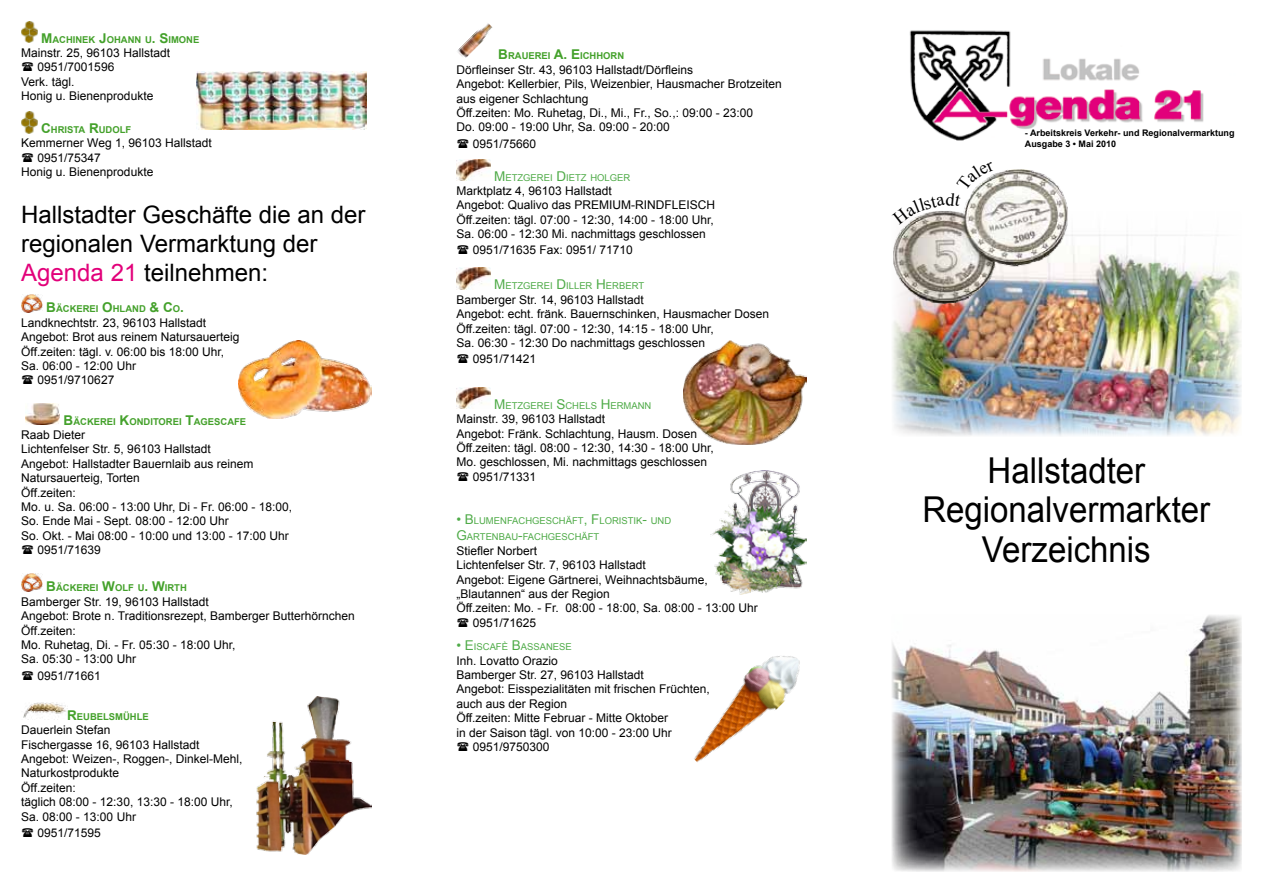
<style>
.page{position:relative;width:1263px;height:893px;background:#fff}
.page>*{position:absolute;margin:0;border:0;box-sizing:border-box;transform-origin:0 0}
.t1{font:35.7px/39.6px "Arial";color:#000;text-align:center;scale:.93 1}
.t2{font:24px/28.8px "Arial";color:#000}
.t3{font:12px/14.4px "Arial";color:#000}
.t4{font:9.45px/16.2px "Arial";color:#4fab48}
.t5{font:700 9.45px "Arial";color:#44a12b}
.t6{font:700 9px/10.8px "Arial";color:#000}
.s1{font-size:13.5px}
.s2{color:#e2007a}
</style>
<div class="page">
<img style="left:457px;top:23px;width:36px;height:35px">
<img style="left:456px;top:159px;width:34px;height:22px">
<img style="left:456px;top:268px;width:34px;height:21px">
<img style="left:456px;top:387px;width:34px;height:22px">
<img style="left:892px;top:234px;width:350px;height:202px">
<img style="left:892px;top:615px;width:350px;height:257px">
<img style="left:21px;top:21px;width:16px;height:22px">
<img style="left:21px;top:112px;width:16px;height:21px">
<img style="left:21px;top:294px;width:22px;height:18px">
<img style="left:25px;top:403px;width:35px;height:22px">
<img style="left:21px;top:573px;width:22px;height:18px">
<img style="left:23px;top:702px;width:43px;height:18px">
<img style="left:909px;top:30px;width:295px;height:111px">
<img style="left:893px;top:169px;width:175px;height:135px">
<img style="left:196px;top:72px;width:170px;height:58px">
<img style="left:694px;top:656px;width:106px;height:107px">
<img style="left:238px;top:340px;width:133px;height:79px">
<img style="left:256px;top:696px;width:115px;height:159px">
<img style="left:683px;top:340px;width:123px;height:105px">
<img style="left:710px;top:471px;width:96px;height:123px">
<svg style="left:893px;top:169px;width:102px;height:56px"></svg>
<p class="t5" style="left:41px;top:33px;width:160px"><span class="s1">M</span>ACHINEK <span class="s1">J</span>OHANN U<span class="s1">. S</span>IMONE</p>
<p class="t3" style="left:21px;top:46px;width:150px">Mainstr. 25, 96103 Hallstadt</p>
<p class="t3" style="left:38px;top:60px;width:78px">0951/7001596</p>
<p class="t3" style="left:21px;top:74px;width:55px">Verk. tägl.</p>
<p class="t3" style="left:21px;top:89px;width:134px">Honig u. Bienenprodukte</p>
<p class="t5" style="left:41px;top:123px;width:92px"><span class="s1">C</span>HRISTA <span class="s1">R</span>UDOLF</p>
<p class="t3" style="left:21px;top:136px;width:192px">Kemmerner Weg 1, 96103 Hallstadt</p>
<p class="t3" style="left:38px;top:151px;width:65px">0951/75347</p>
<p class="t3" style="left:21px;top:165px;width:134px">Honig u. Bienenprodukte</p>
<h2 class="t2" style="left:21px;top:201px;width:346px">Hallstadter Geschäfte die an der regionalen Vermarktung der<br><span class="s2">Agenda 21</span> teilnehmen:</h2>
<p class="t5" style="left:46px;top:303px;width:139px"><span class="s1">B</span>ÄCKEREI <span class="s1">O</span>HLAND <span class="s1">&amp; C</span>O<span class="s1">.</span></p>
<p class="t3" style="left:21px;top:316px;width:186px">Landknechtstr. 23, 96103 Hallstadt</p>
<p class="t3" style="left:21px;top:330px;width:220px">Angebot: Brot aus reinem Natursauerteig</p>
<p class="t3" style="left:21px;top:344px;width:205px">Öff.zeiten: tägl. v. 06:00 bis 18:00 Uhr,</p>
<p class="t3" style="left:21px;top:359px;width:116px">Sa. 06:00 - 12:00 Uhr</p>
<p class="t3" style="left:38px;top:373px;width:78px">0951/9710627</p>
<p class="t5" style="left:64px;top:415px;width:184px"><span class="s1">B</span>ÄCKEREI <span class="s1">K</span>ONDITOREI <span class="s1">T</span>AGESCAFE</p>
<p class="t3" style="left:21px;top:428px;width:66px">Raab Dieter</p>
<p class="t3" style="left:21px;top:442px;width:191px">Lichtenfelser Str. 5, 96103 Hallstadt</p>
<p class="t3" style="left:21px;top:456px;width:234px">Angebot: Hallstadter Bauernlaib aus reinem</p>
<p class="t3" style="left:21px;top:471px;width:120px">Natursauerteig, Torten</p>
<p class="t3" style="left:21px;top:485px;width:56px">Öff.zeiten:</p>
<p class="t3" style="left:21px;top:500px;width:272px">Mo. u. Sa. 06:00 - 13:00 Uhr, Di - Fr. 06:00 - 18:00,</p>
<p class="t3" style="left:21px;top:514px;width:209px">So. Ende Mai - Sept. 08:00 - 12:00 Uhr</p>
<p class="t3" style="left:21px;top:528px;width:269px">So. Okt. - Mai 08:00 - 10:00 und 13:00 - 17:00 Uhr</p>
<p class="t3" style="left:38px;top:543px;width:65px">0951/71639</p>
<p class="t5" style="left:46px;top:582px;width:142px"><span class="s1">B</span>ÄCKEREI <span class="s1">W</span>OLF U<span class="s1">. W</span>IRTH</p>
<p class="t3" style="left:21px;top:594px;width:335px">Bamberger Str. 19, 96103 Hallstadt<br>Angebot: Brote n. Traditionsrezept, Bamberger Butterhörnchen Öff.zeiten:<br>Mo. Ruhetag, Di. - Fr. 05:30 - 18:00 Uhr,<br>Sa. 05:30 - 13:00 Uhr</p>
<p class="t3" style="left:38px;top:668px;width:65px">0951/71661</p>
<p class="t5" style="left:67px;top:710px;width:83px"><span class="s1">R</span>EUBELSMÜHLE</p>
<p class="t3" style="left:21px;top:723px;width:223px">Dauerlein Stefan<br>Fischergasse 16, 96103 Hallstadt<br>Angebot: Weizen-, Roggen-, Dinkel-Mehl,<br>Naturkostprodukte<br>Öff.zeiten:<br>täglich 08:00 - 12:30, 13:30 - 18:00 Uhr,<br>Sa. 08:00 - 13:00 Uhr</p>
<p class="t3" style="left:38px;top:825px;width:65px">0951/71595</p>
<p class="t5" style="left:498px;top:50px;width:127px"><span class="s1">B</span>RAUEREI <span class="s1">A. E</span>ICHHORN</p>
<p class="t3" style="left:456px;top:62px;width:327px">Dörfleinser Str. 43, 96103 Hallstadt/Dörfleins<br>Angebot: Kellerbier, Pils, Weizenbier, Hausmacher Brotzeiten aus eigener Schlachtung<br>Öff.zeiten: Mo. Ruhetag, Di., Mi., Fr., So.,: 09:00 - 23:00<br>Do. 09:00 - 19:00 Uhr, Sa. 09:00 - 20:00</p>
<p class="t3" style="left:473px;top:136px;width:65px">0951/75660</p>
<p class="t4" style="left:494px;top:169px;width:138px"><span class="s1">M</span>ETZGEREI <span class="s1">D</span>IETZ HOLGER</p>
<p class="t3" style="left:456px;top:184px;width:260px">Marktplatz 4, 96103 Hallstadt<br>Angebot: Qualivo das PREMIUM-RINDFLEISCH Öff.zeiten: tägl. 07:00 - 12:30, 14:00 - 18:00 Uhr, Sa. 06:00 - 12:30 Mi. nachmittags geschlossen</p>
<p class="t3" style="left:473px;top:243px;width:162px">0951/71635 Fax: 0951/ 71710</p>
<p class="t4" style="left:494px;top:278px;width:151px"><span class="s1">M</span>ETZGEREI <span class="s1">D</span>ILLER <span class="s1">H</span> ERBERT</p>
<p class="t3" style="left:456px;top:292px;width:314px">Bamberger Str. 14, 96103 Hallstadt<br>Angebot: echt. fränk. Bauernschinken, Hausmacher Dosen Öff.zeiten: tägl. 07:00 - 12:30, 14:15 - 18:00 Uhr,<br>Sa. 06:30 - 12:30 Do nachmittags geschlossen</p>
<p class="t3" style="left:473px;top:352px;width:65px">0951/71421</p>
<p class="t4" style="left:494px;top:398px;width:159px"><span class="s1">M</span>ETZGEREI <span class="s1">S</span>CHELS <span class="s1">H</span> ERMANN</p>
<p class="t3" style="left:456px;top:412px;width:150px">Mainstr. 39, 96103 Hallstadt</p>
<p class="t3" style="left:456px;top:426px;width:242px">Angebot: Fränk. Schlachtung, Hausm. Dosen</p>
<p class="t3" style="left:456px;top:441px;width:259px">Öff.zeiten: tägl. 08:00 - 12:30, 14:30 - 18:00 Uhr,</p>
<p class="t3" style="left:456px;top:455px;width:252px">Mo. geschlossen, Mi. nachmittags geschlossen</p>
<p class="t3" style="left:473px;top:470px;width:65px">0951/71331</p>
<p class="t4" style="left:456px;top:513px;width:215px"><span class="s1">•</span> <span class="s1">B</span>LUMENFACHGESCHÄFT<span class="s1">, F</span>LORISTIK<span class="s1">-</span> UND<br><span class="s1">G</span>ARTENBAU<span class="s1">-</span>FACHGESCHÄFT</p>
<p class="t3" style="left:456px;top:543px;width:82px">Stiefler Norbert</p>
<p class="t3" style="left:456px;top:558px;width:191px">Lichtenfelser Str. 7, 96103 Hallstadt</p>
<p class="t3" style="left:456px;top:572px;width:253px">Angebot: Eigene Gärtnerei, Weihnachtsbäume,</p>
<p class="t3" style="left:456px;top:587px;width:155px">„Blautannen“ aus der Region</p>
<p class="t3" style="left:456px;top:601px;width:303px">Öff.zeiten: Mo. - Fr. 08:00 - 18:00, Sa. 08:00 - 13:00 Uhr</p>
<p class="t3" style="left:473px;top:615px;width:65px">0951/71625</p>
<p class="t4" style="left:456px;top:639px;width:117px"><span class="s1">•</span> <span class="s1">E</span> ISCAFÈ <span class="s1">B</span>ASSANESE</p>
<p class="t3" style="left:456px;top:653px;width:103px">Inh. Lovatto Orazio</p>
<p class="t3" style="left:456px;top:668px;width:189px">Bamberger Str. 27, 96103 Hallstadt</p>
<p class="t3" style="left:456px;top:682px;width:255px">Angebot: Eisspezialitäten mit frischen Früchten,</p>
<p class="t3" style="left:456px;top:696px;width:112px">auch aus der Region</p>
<p class="t3" style="left:456px;top:711px;width:213px">Öff.zeiten: Mitte Februar - Mitte Oktober</p>
<p class="t3" style="left:456px;top:725px;width:217px">in der Saison tägl. von 10:00 - 23:00 Uhr</p>
<p class="t3" style="left:473px;top:740px;width:78px">0951/9750300</p>
<p class="t6" style="left:1025px;top:128px;width:211px">- Arbeitskreis Verkehr- und Regionalvermarktung<br>Ausgabe 3 • Mai 2010</p>
<h1 class="t1" style="left:922px;top:451px;width:311px">Hallstadter<br>Regionalvermarkter<br>Verzeichnis</h1>
</div>
